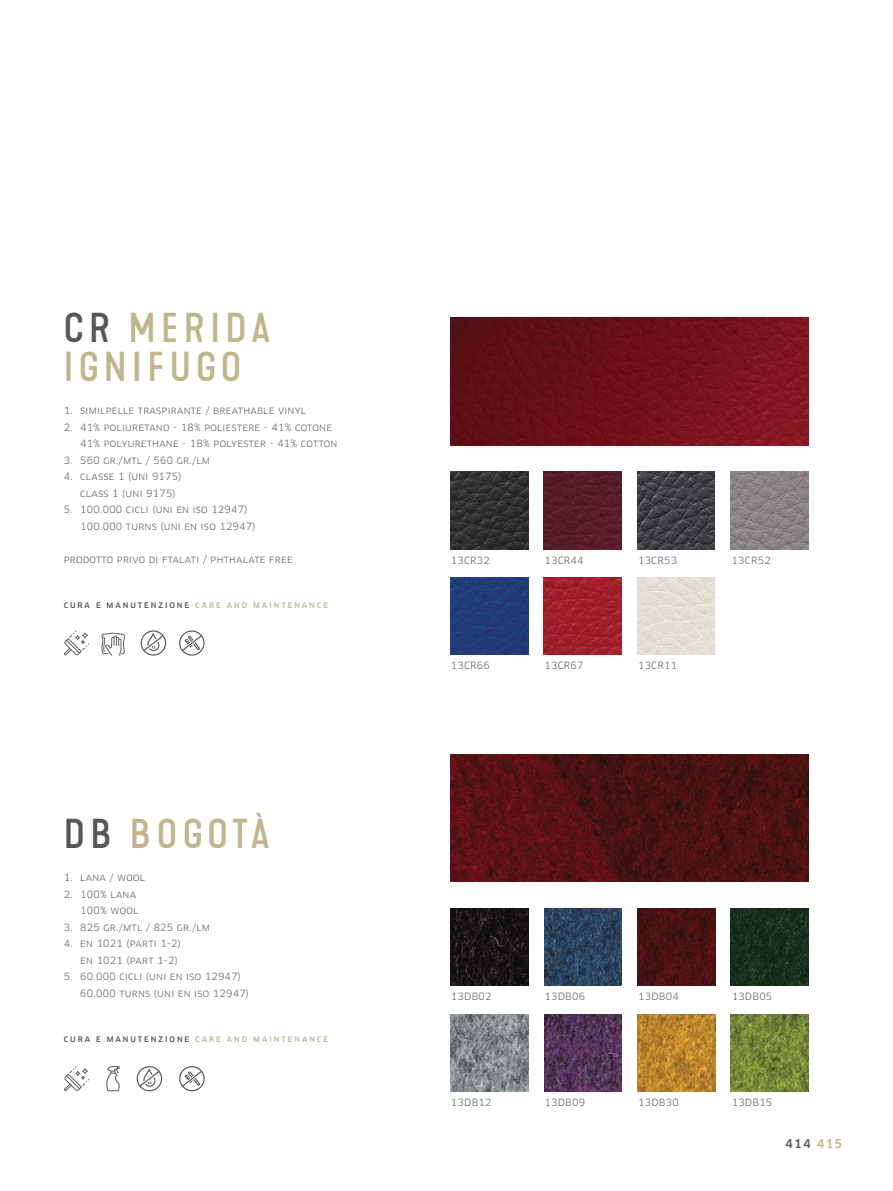
<style>
.page{position:relative;width:893px;height:1191px;background:#fff}
.page>*{position:absolute;margin:0;border:0;box-sizing:border-box;transform-origin:0 0}
.t1{font:500 expanded 39px/39px "Kapra Neue Pro";letter-spacing:.145em;color:#c0b58d}
.t2{font:500 12px "Clan Pro";letter-spacing:.1em;color:#575757}
.t3{font:9.75px/16.5px "Clan Pro";letter-spacing:.025em;color:#575757}
.t4{font:500 7.5px "Clan Pro";letter-spacing:.26em;color:#c0b58d}
.s1{color:#575757}
.s2{color:#c0b58d}
</style>
<div class="page">
<img style="left:637px;top:577px;width:77px;height:78px">
<img style="left:544px;top:577px;width:77px;height:78px">
<img style="left:451px;top:577px;width:77px;height:78px">
<img style="left:544px;top:472px;width:77px;height:77px">
<img style="left:451px;top:472px;width:77px;height:77px">
<img style="left:730px;top:472px;width:78px;height:77px">
<img style="left:637px;top:472px;width:77px;height:77px">
<img style="left:451px;top:318px;width:357px;height:127px">
<img style="left:544px;top:909px;width:77px;height:77px">
<img style="left:451px;top:1014px;width:77px;height:77px">
<img style="left:544px;top:1014px;width:77px;height:77px">
<img style="left:637px;top:909px;width:78px;height:77px">
<img style="left:451px;top:909px;width:77px;height:77px">
<img style="left:731px;top:909px;width:77px;height:77px">
<img style="left:451px;top:754px;width:357px;height:128px">
<img style="left:731px;top:1014px;width:77px;height:77px">
<img style="left:637px;top:1014px;width:78px;height:77px">
<svg style="left:137px;top:1066px;width:25px;height:25px"></svg>
<svg style="left:179px;top:1066px;width:26px;height:25px"></svg>
<svg style="left:106px;top:1066px;width:14px;height:25px"></svg>
<svg style="left:64px;top:1066px;width:25px;height:25px"></svg>
<svg style="left:141px;top:630px;width:25px;height:26px"></svg>
<svg style="left:179px;top:630px;width:26px;height:26px"></svg>
<svg style="left:64px;top:631px;width:25px;height:25px"></svg>
<svg style="left:101px;top:633px;width:24px;height:23px"></svg>
<h1 class="t1" style="left:64px;top:314px;width:208px"><span class="s1">CR</span> MERIDA<br>IGNIFUGO</h1>
<p class="t3" style="left:64px;top:403px;width:244px">1. similpelle traspirante / breathable vinyl</p>
<p class="t3" style="left:80px;top:419px;width:259px;text-indent:-16px">2. 41% poliuretano - 18% poliestere - 41% cotone<br>41% polyurethane - 18% polyester - 41% cotton</p>
<p class="t3" style="left:64px;top:452px;width:148px">3. 560 gr./mtl / 560 gr./lm</p>
<p class="t3" style="left:80px;top:469px;width:103px;text-indent:-16px">4. classe 1 (uni 9175) class 1 (uni 9175)</p>
<p class="t3" style="left:80px;top:502px;width:177px;text-indent:-16px">5. 100.000 cicli (uni en iso 12947)<br>100.000 turns (uni en iso 12947)</p>
<p class="t3" style="left:64px;top:551px;width:230px">prodotto privo di ftalati / phthalate free</p>
<p class="t4" style="left:64px;top:602px;width:266px"><span class="s1">CURA E MANUTENZIONE</span> CARE AND MAINTENANCE</p>
<h1 class="t1" style="left:64px;top:820px;width:207px"><span class="s1">DB</span> BOGOTÀ</h1>
<p class="t3" style="left:64px;top:870px;width:83px">1. lana / wool</p>
<p class="t3" style="left:64px;top:886px;width:76px;text-align:right">2. 100% lana<br>100% wool</p>
<p class="t3" style="left:64px;top:919px;width:148px">3. 825 gr./mtl / 825 gr./lm</p>
<p class="t3" style="left:80px;top:936px;width:102px;text-indent:-16px">4. en 1021 (parti 1-2) en 1021 (part 1-2)</p>
<p class="t3" style="left:80px;top:969px;width:170px;text-indent:-16px">5. 60.000 cicli (uni en iso 12947)<br>60.000 turns (uni en iso 12947)</p>
<p class="t4" style="left:64px;top:1036px;width:266px"><span class="s1">CURA E MANUTENZIONE</span> CARE AND MAINTENANCE</p>
<p class="t3" style="left:451px;top:552px;width:41px">13CR32</p>
<p class="t3" style="left:544px;top:552px;width:41px">13CR44</p>
<p class="t3" style="left:638px;top:552px;width:41px">13CR53</p>
<p class="t3" style="left:731px;top:552px;width:41px">13CR52</p>
<p class="t3" style="left:451px;top:658px;width:41px">13CR66</p>
<p class="t3" style="left:544px;top:658px;width:41px">13CR67</p>
<p class="t3" style="left:638px;top:658px;width:41px">13CR11</p>
<p class="t3" style="left:451px;top:989px;width:42px">13DB02</p>
<p class="t3" style="left:544px;top:989px;width:42px">13DB06</p>
<p class="t3" style="left:638px;top:989px;width:42px">13DB04</p>
<p class="t3" style="left:731px;top:989px;width:42px">13DB05</p>
<p class="t3" style="left:451px;top:1095px;width:42px">13DB12</p>
<p class="t3" style="left:544px;top:1095px;width:42px">13DB09</p>
<p class="t3" style="left:638px;top:1095px;width:42px">13DB30</p>
<p class="t3" style="left:731px;top:1095px;width:42px">13DB15</p>
<p class="t2" style="left:785px;top:1139px;width:59px">414 <span class="s2">415</span></p>
</div>
